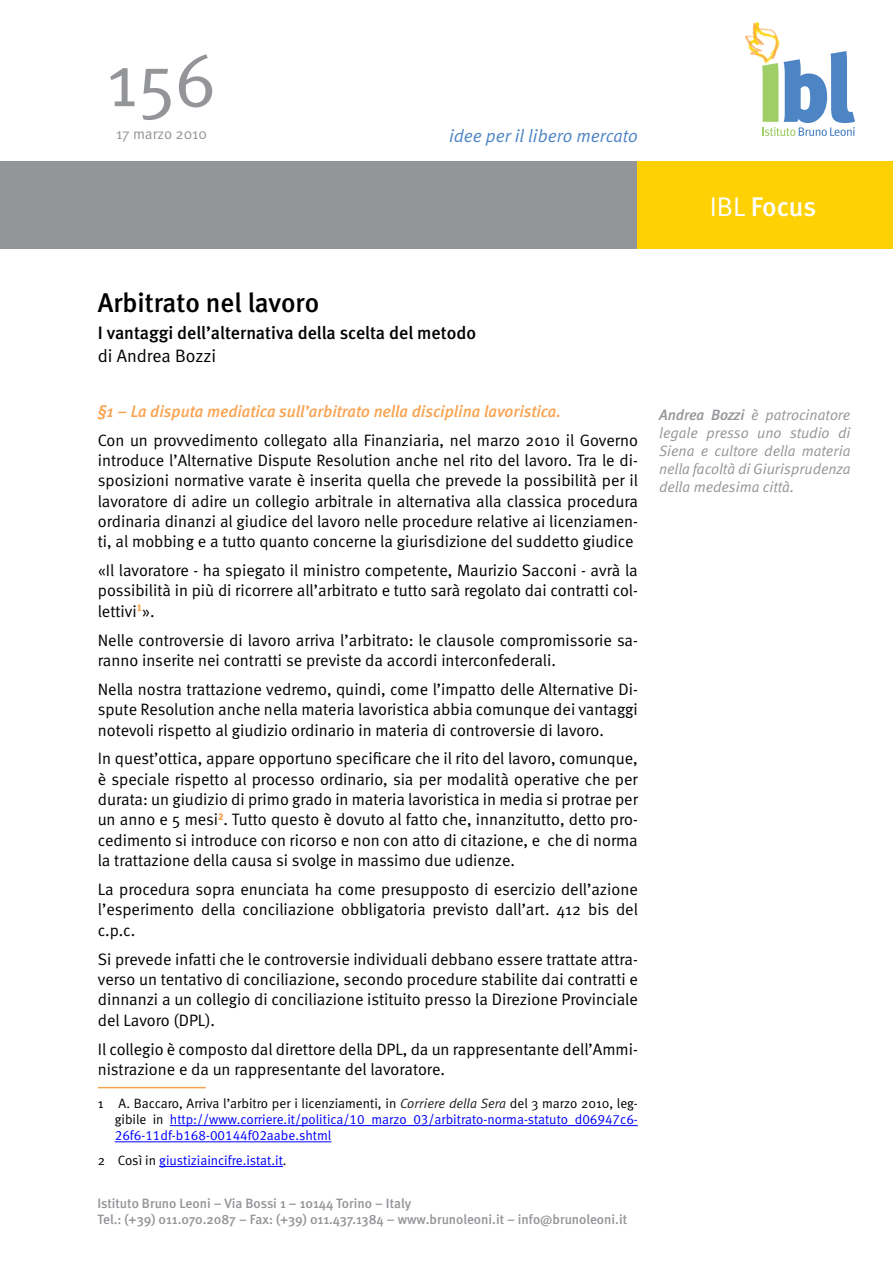
<style>
.page{position:relative;width:893px;height:1263px;background:#fff}
.page>*{position:absolute;margin:0;border:0;box-sizing:border-box;transform-origin:0 0}
.t1{font:75px "Meta Normal";color:#939598}
.t2{font:500 27px "Meta";color:#000}
.Square{font:500 27px "Meta";letter-spacing:-.005em;color:#fff}
.Sub-title{font:500 18px "Meta";color:#000}
.t3{font:italic 18px "Meta Normal";color:#4d84c4}
.Author{font:18px "Meta Normal LF";color:#000}
.Body{font:16.5px/20.4px "Meta Normal";color:#000;text-align:justify}
.Paragraph_1{font:italic 500 16.5px "Meta";color:#f9a350}
.Biography{font:italic 15px/18px "Meta Normal LF";color:#939598;text-align:justify}
.t4{font:15px "Meta Normal";color:#939598}
.Footnote{font:13.5px/16.2px "Meta Normal LF";color:#00f;text-align:justify}
.Body-2{font:500 13.5px "Meta";color:#939598}
.s1{font-family:"Meta Normal";font-weight:400}
.s2{font-family:"Meta Normal";color:#000}
.s3{font-style:italic;color:#231f20}
.s4{font-family:"Meta Medium LF"}
</style>
<div class="page">
<div style="left:0;top:161px;width:714px;height:87px;background:#939598"></div>
<div style="left:638px;top:161px;width:255px;height:87px;background:#fed105"></div>
<svg style="left:762px;top:51px;width:93px;height:85px"></svg>
<img style="left:744px;top:21px;width:45px;height:50px">
<hr style="left:98px;top:1087px;width:108px;height:1px;background:#f9a350">
<hr style="left:170px;top:1125px;width:468px;height:1px;background:#00f">
<hr style="left:115px;top:1141px;width:216px;height:1px;background:#00f">
<hr style="left:159px;top:1166px;width:124px;height:1px;background:#00f">
<p class="t1" style="left:106px;top:37px;width:112px">156</p>
<p class="t4" style="left:116px;top:126px;width:93px">17 marzo 2010</p>
<p class="t3" style="left:449px;top:125px;width:190px">idee per il libero mercato</p>
<p class="Square" style="left:710px;top:190px;width:108px"><span class="s1">IBL</span> Focus</p>
<p class="t2" style="left:98px;top:287px;width:223px">Arbitrato nel lavoro</p>
<p class="Author" style="left:98px;top:345px;width:120px">di Andrea Bozzi</p>
<p class="Sub-title" style="left:98px;top:322px;width:380px">I vantaggi dell’alternativa della scelta del metodo</p>
<p class="Paragraph_1" style="left:98px;top:401px;width:465px">§1 – La disputa mediatica sull’arbitrato nella disciplina lavoristica.</p>
<p class="Body" style="left:98px;top:429px;width:542px">Con un provvedimento collegato alla Finanziaria, nel marzo 2010 il Governo introduce l’Alternative Dispute Resolution anche nel rito del lavoro. Tra le di&shy;sposizioni normative varate è inserita quella che prevede la possibilità per il lavoratore di adire un collegio arbitrale in alternativa alla classica procedura ordinaria dinanzi al giudice del lavoro nelle procedure relative ai licenziamen&shy;ti, al mobbing e a tutto quanto concerne la giurisdizione del suddetto giudice</p>
<p class="Body" style="left:98px;top:560px;width:542px">«Il lavoratore - ha spiegato il ministro competente, Maurizio Sacconi - avrà la possibilità in più di ricorrere all’arbitrato e tutto sarà regolato dai contratti col&shy;lettivi<sup>1</sup>».</p>
<p class="Body" style="left:98px;top:629px;width:542px">Nelle controversie di lavoro arriva l’arbitrato: le clausole compromissorie sa&shy;ranno inserite nei contratti se previste da accordi interconfederali.</p>
<p class="Body" style="left:98px;top:679px;width:542px">Nella nostra trattazione vedremo, quindi, come l’impatto delle Alternative Di&shy;spute Resolution anche nella materia lavoristica abbia comunque dei vantaggi notevoli rispetto al giudizio ordinario in materia di controversie di lavoro.</p>
<p class="Body" style="left:98px;top:748px;width:542px">In quest’ottica, appare opportuno specificare che il rito del lavoro, comunque, è speciale rispetto al processo ordinario, sia per modalità operative che per durata: un giudizio di primo grado in materia lavoristica in media si protrae per un anno e 5 mesi<sup>2</sup>. Tutto questo è dovuto al fatto che, innanzitutto, detto pro&shy;cedimento si introduce con ricorso e non con atto di citazione, e che di norma la trattazione della causa si svolge in massimo due udienze.</p>
<p class="Body" style="left:98px;top:879px;width:542px">La procedura sopra enunciata ha come presupposto di esercizio dell’azione l’esperimento della conciliazione obbligatoria previsto dall’art. 412 bis del c.p.c.</p>
<p class="Body" style="left:98px;top:948px;width:542px">Si prevede infatti che le controversie individuali debbano essere trattate attra&shy;verso un tentativo di conciliazione, secondo procedure stabilite dai contratti e dinnanzi a un collegio di conciliazione istituito presso la Direzione Provinciale del Lavoro (DPL).</p>
<p class="Body" style="left:98px;top:1038px;width:542px">Il collegio è composto dal direttore della DPL, da un rappresentante dell’Ammi&shy;nistrazione e da un rappresentante del lavoratore.</p>
<p class="Footnote" style="left:115px;top:1095px;width:525px;text-indent:-17px"><span class="s2">1 A. Baccaro, Arriva l’arbitro per i licenziamenti, in</span> <span class="s3">Corriere della Sera</span> <span class="s2">del 3 marzo 2010, leg&shy;gibile in</span> http://www.corriere.it/politica/10_marzo_03/arbitrato-norma-statuto_d06947c6- 26f6-11df-b168-00144f02aabe.shtml</p>
<p class="Footnote" style="left:98px;top:1152px;width:190px"><span class="s2">2 Così in</span> giustiziaincifre.istat.it<span class="s2">.</span></p>
<p class="Body-2" style="left:97px;top:1195px;width:315px">Istituto Bruno Leoni – Via Bossi 1 – 10144 Torino – Italy</p>
<p class="Body-2" style="left:97px;top:1212px;width:531px">Tel.: (+39) 011.070.2087 – Fax: (+39) 011.437.1384 – www.brunoleoni.it – info@brunoleoni.it</p>
<p class="Biography" style="left:659px;top:405px;width:193px"><span class="s4">Andrea Bozzi</span> è patrocinatore legale presso uno studio di Siena e cultore della materia nella facoltà di Giurisprudenza della medesima città.</p>
</div>
